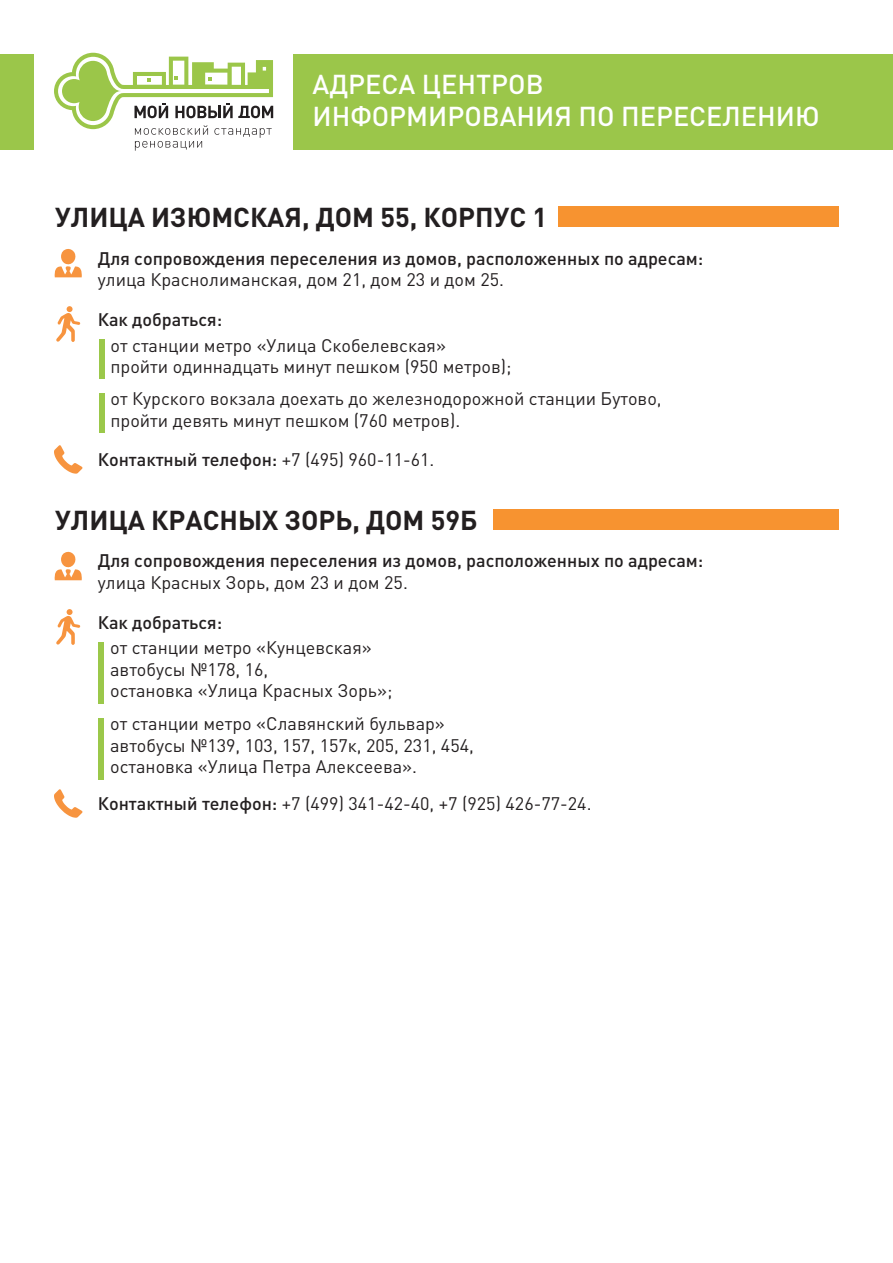
<style>
.page{position:relative;width:893px;height:1263px;background:#fff}
.page>*{position:absolute;margin:0;border:0;box-sizing:border-box;transform-origin:0 0}
.t1{font:700 27px "DIN Pro";color:#231f20}
.t2{font:500 27px/32.4px "DIN Pro";color:#fff}
.t3{font:18px/21.6px "DIN Pro";color:#231f20}
.t4{font:500 18px "DIN Pro";color:#231f20}
.s1{font-weight:400}
.s2{font-weight:500}
</style>
<div class="page">
<svg style="left:54px;top:53px;width:219px;height:98px"></svg>
<div style="left:0;top:54px;width:33px;height:95px;background:#9bc64a"></div>
<div style="left:294px;top:54px;width:599px;height:95px;background:#9bc64a"></div>
<div style="left:559px;top:207px;width:280px;height:20px;background:#f79330"></div>
<svg style="left:56px;top:306px;width:24px;height:36px"></svg>
<svg style="left:54px;top:445px;width:28px;height:29px"></svg>
<svg style="left:54px;top:249px;width:28px;height:28px"></svg>
<div style="left:99px;top:340px;width:5px;height:39px;background:#9bc84a"></div>
<div style="left:99px;top:393px;width:5px;height:39px;background:#9bc84a"></div>
<div style="left:493px;top:510px;width:346px;height:20px;background:#f79330"></div>
<svg style="left:56px;top:609px;width:24px;height:36px"></svg>
<svg style="left:54px;top:789px;width:28px;height:29px"></svg>
<svg style="left:54px;top:551px;width:28px;height:29px"></svg>
<div style="left:98px;top:642px;width:6px;height:61px;background:#9bc84a"></div>
<div style="left:98px;top:718px;width:6px;height:61px;background:#9bc84a"></div>
<h1 class="t2" style="left:313px;top:65px;width:509px">АДРЕСА ЦЕНТРОВ<br>ИНФОРМИРОВАНИЯ ПО ПЕРЕСЕЛЕНИЮ</h1>
<h1 class="t1" style="left:55px;top:195px;width:493px">УЛИЦА ИЗЮМСКАЯ, ДОМ 55, КОРПУС 1</h1>
<p class="t4" style="left:98px;top:243px;width:607px">Для сопровождения переселения из домов, расположенных по адресам:</p>
<p class="t3" style="left:98px;top:267px;width:408px">улица Краснолиманская, дом 21, дом 23 и дом 25.</p>
<p class="t4" style="left:98px;top:305px;width:126px">Как добраться:</p>
<p class="t3" style="left:111px;top:333px;width:402px">от станции метро «Улица Скобелевская»<br>пройти одиннадцать минут пешком (950 метров);</p>
<p class="t3" style="left:111px;top:386px;width:553px">от Курского вокзала доехать до железнодорожной станции Бутово, пройти девять минут пешком (760 метров).</p>
<p class="t4" style="left:98px;top:445px;width:338px">Контактный телефон: <span class="s1">+7 (495) 960-11-61.</span></p>
<h1 class="t1" style="left:55px;top:498px;width:424px">УЛИЦА КРАСНЫХ ЗОРЬ, ДОМ 59Б</h1>
<p class="t4" style="left:98px;top:546px;width:607px">Для сопровождения переселения из домов, расположенных по адресам:</p>
<p class="t3" style="left:98px;top:570px;width:312px">улица Красных Зорь, дом 23 и дом 25.</p>
<p class="t4" style="left:98px;top:608px;width:126px">Как добраться:</p>
<p class="t3" style="left:110px;top:635px;width:284px">от станции метро «Кунцевская» автобусы №178, 16,<br>остановка «Улица Красных Зорь»;</p>
<p class="t3" style="left:110px;top:711px;width:365px">от станции метро «Славянский бульвар» автобусы №139, 103, 157, 157к, 205, 231, 454, остановка «Улица Петра Алексеева».</p>
<p class="t3" style="left:98px;top:791px;width:495px"><span class="s2">Контактный телефон:</span> +7 (499) 341-42-40, +7 (925) 426-77-24.</p>
</div>
